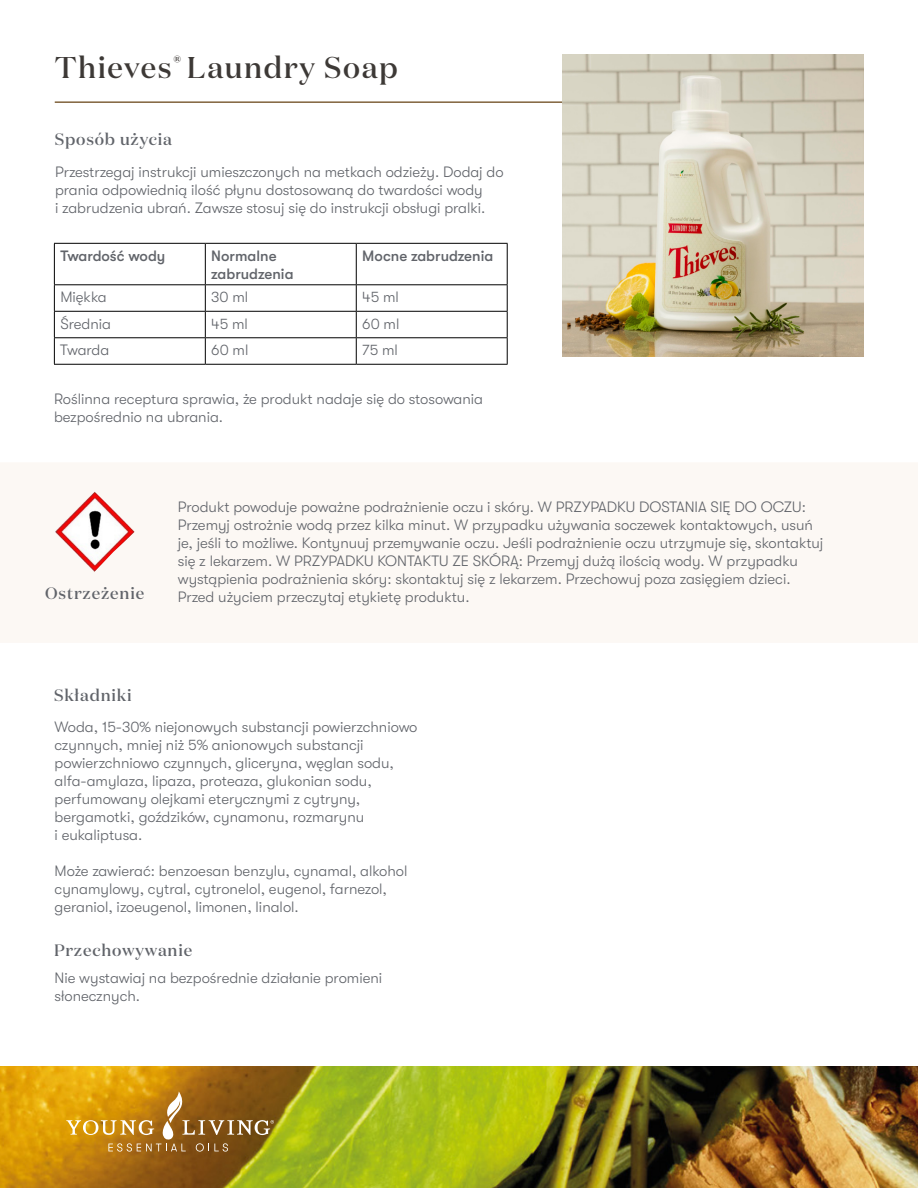
<style>
.page{position:relative;width:918px;height:1188px;background:#fff}
.page>*{position:absolute;margin:0;border:0;box-sizing:border-box;transform-origin:0 0}
.t1{font:500 30px "Domaine Display";letter-spacing:.05em;color:#3d3936}
.t2{font:500 16.5px "Domaine Display";letter-spacing:.05em;color:#61646a}
.t3{font:300 15px/18px "GT Walsheim Pro";color:#61646a}
.t4{font:500 15px/18px "GT Walsheim Pro";color:#61646a}
</style>
<div class="page">
<img style="left:0;top:1067px;width:918px;height:121px">
<div style="left:0;top:463px;width:918px;height:179px;background:#fcf8f4"></div>
<svg style="left:66px;top:1092px;width:208px;height:60px;background:#af7e26"></svg>
<hr style="left:55px;top:101px;width:544px;height:2px;background:#80623b">
<hr style="left:54px;top:243px;width:151px;height:1px;background:#000">
<hr style="left:54px;top:244px;width:1px;height:40px;background:#000">
<hr style="left:205px;top:243px;width:151px;height:1px;background:#000">
<hr style="left:205px;top:244px;width:1px;height:40px;background:#000">
<hr style="left:356px;top:243px;width:152px;height:1px;background:#000">
<hr style="left:356px;top:244px;width:1px;height:40px;background:#000">
<hr style="left:507px;top:244px;width:1px;height:40px;background:#000">
<hr style="left:54px;top:284px;width:151px;height:1px;background:#000">
<hr style="left:205px;top:284px;width:151px;height:1px;background:#000">
<hr style="left:356px;top:284px;width:152px;height:1px;background:#000">
<hr style="left:54px;top:311px;width:151px;height:1px;background:#000">
<hr style="left:205px;top:311px;width:151px;height:1px;background:#000">
<hr style="left:356px;top:311px;width:152px;height:1px;background:#000">
<hr style="left:54px;top:337px;width:151px;height:1px;background:#000">
<svg style="left:54px;top:285px;width:1px;height:79px"></svg>
<hr style="left:205px;top:337px;width:151px;height:1px;background:#000">
<svg style="left:205px;top:285px;width:1px;height:79px"></svg>
<hr style="left:356px;top:337px;width:152px;height:1px;background:#000">
<svg style="left:356px;top:285px;width:1px;height:79px"></svg>
<svg style="left:507px;top:285px;width:1px;height:79px"></svg>
<hr style="left:54px;top:364px;width:151px;height:1px;background:#000">
<hr style="left:205px;top:364px;width:151px;height:1px;background:#000">
<hr style="left:356px;top:364px;width:152px;height:1px;background:#000">
<img style="left:562px;top:55px;width:302px;height:301px">
<img style="left:54px;top:491px;width:81px;height:81px">
<h1 class="t1" style="left:55px;top:49px;width:345px">Thieves<sup>®</sup> Laundry Soap</h1>
<p class="t2" style="left:55px;top:128px;width:119px">Sposób użycia</p>
<p class="t3" style="left:55px;top:163px;width:450px">Przestrzegaj instrukcji umieszczonych na metkach odzieży. Dodaj do prania odpowiednią ilość płynu dostosowaną do twardości wody<br>i zabrudzenia ubrań. Zawsze stosuj się do instrukcji obsługi pralki.</p>
<p class="t4" style="left:60px;top:247px;width:107px">Twardość wody</p>
<p class="t4" style="left:211px;top:247px;width:84px">Normalne zabrudzenia</p>
<p class="t4" style="left:362px;top:247px;width:133px">Mocne zabrudzenia</p>
<p class="t3" style="left:60px;top:288px;width:48px">Miękka</p>
<p class="t3" style="left:211px;top:288px;width:39px">30 ml</p>
<p class="t3" style="left:362px;top:288px;width:38px">45 ml</p>
<p class="t3" style="left:60px;top:315px;width:52px">Średnia</p>
<p class="t3" style="left:211px;top:315px;width:38px">45 ml</p>
<p class="t3" style="left:362px;top:315px;width:39px">60 ml</p>
<p class="t3" style="left:60px;top:341px;width:50px">Twarda</p>
<p class="t3" style="left:211px;top:341px;width:39px">60 ml</p>
<p class="t3" style="left:362px;top:341px;width:37px">75 ml</p>
<p class="t3" style="left:54px;top:390px;width:431px">Roślinna receptura sprawia, że produkt nadaje się do stosowania bezpośrednio na ubrania.</p>
<p class="t3" style="left:178px;top:497px;width:647px">Produkt powoduje poważne podrażnienie oczu i skóry. W PRZYPADKU DOSTANIA SIĘ DO OCZU:<br>Przemyj ostrożnie wodą przez kilka minut. W przypadku używania soczewek kontaktowych, usuń je, jeśli to możliwe. Kontynuuj przemywanie oczu. Jeśli podrażnienie oczu utrzymuje się, skontaktuj się z lekarzem. W PRZYPADKU KONTAKTU ZE SKÓRĄ: Przemyj dużą ilością wody. W przypadku wystąpienia podrażnienia skóry: skontaktuj się z lekarzem. Przechowuj poza zasięgiem dzieci.</p>
<p class="t2" style="left:45px;top:583px;width:101px">Ostrzeżenie</p>
<p class="t3" style="left:178px;top:587px;width:293px">Przed użyciem przeczytaj etykietę produktu.</p>
<p class="t2" style="left:54px;top:685px;width:79px">Składniki</p>
<p class="t3" style="left:55px;top:718px;width:364px">Woda, 15-30% niejonowych substancji powierzchniowo czynnych, mniej niż 5% anionowych substancji powierzchniowo czynnych, gliceryna, węglan sodu, alfa-amylaza, lipaza, proteaza, glukonian sodu, perfumowany olejkami eterycznymi z cytryny, bergamotki, goździków, cynamonu, rozmarynu<br>i eukaliptusa.</p>
<p class="t3" style="left:55px;top:862px;width:354px">Może zawierać: benzoesan benzylu, cynamal, alkohol cynamylowy, cytral, cytronelol, eugenol, farnezol, geraniol, izoeugenol, limonen, linalol.</p>
<p class="t2" style="left:54px;top:940px;width:140px">Przechowywanie</p>
<p class="t3" style="left:54px;top:969px;width:329px">Nie wystawiaj na bezpośrednie działanie promieni słonecznych.</p>
</div>
